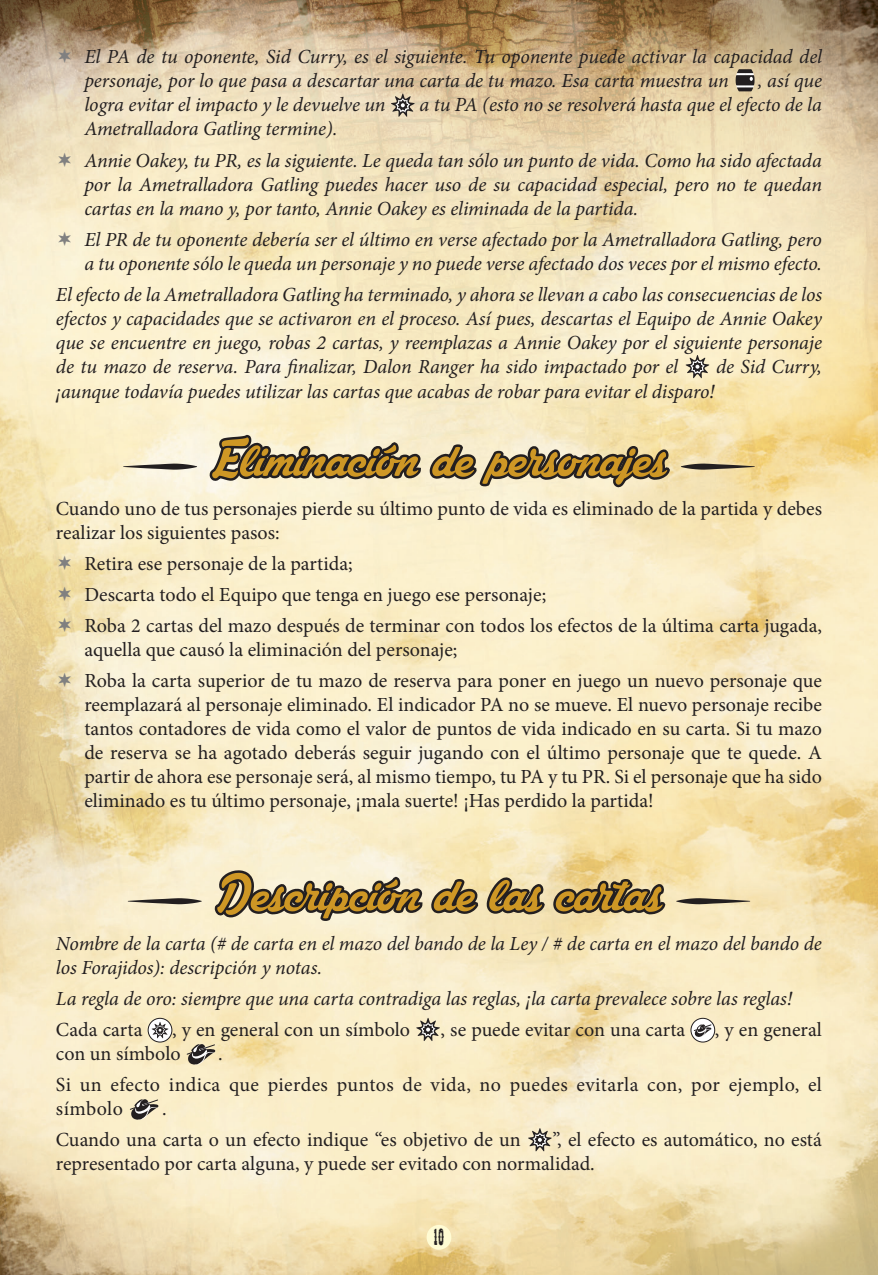
<style>
.page{position:relative;width:878px;height:1275px;background:#fff}
.page>*{position:absolute;margin:0;border:0;box-sizing:border-box;transform-origin:0 0}
.t1{font:57.5px "Mastoc Personal Use Only";color:#ce9725}
.t2{font:22.5px "Saloon After";color:#231f20}
.t3{font:italic 20px/24px "Minion Pro";letter-spacing:-.005em;color:#231f20}
.t4{font:20px/24px "Minion Pro";color:#231f20}
.t5{font:20px/31px "Minion Pro";letter-spacing:.02em;color:#231f20}
</style>
<div class="page">
<img style="left:0;top:0;width:877px;height:1274px">
<svg style="left:735px;top:69px;width:19px;height:22px"></svg>
<svg style="left:390px;top:93px;width:25px;height:24px"></svg>
<svg style="left:685px;top:354px;width:24px;height:24px"></svg>
<svg style="left:123px;top:463px;width:74px;height:6px"></svg>
<svg style="left:205px;top:415px;width:468px;height:108px;background:#cac0a6"></svg>
<svg style="left:680px;top:463px;width:74px;height:6px"></svg>
<svg style="left:128px;top:898px;width:73px;height:6px"></svg>
<svg style="left:212px;top:849px;width:457px;height:109px;background:#cabe9e"></svg>
<svg style="left:676px;top:898px;width:73px;height:6px"></svg>
<svg style="left:148px;top:1018px;width:24px;height:23px"></svg>
<svg style="left:151px;top:1021px;width:17px;height:17px"></svg>
<div style="left:148px;top:1017px;width:24px;height:25px;border:1px solid #231f20;border-radius:50%"></div>
<svg style="left:416px;top:1017px;width:24px;height:24px"></svg>
<svg style="left:690px;top:1018px;width:24px;height:23px"></svg>
<svg style="left:693px;top:1023px;width:20px;height:14px"></svg>
<div style="left:690px;top:1017px;width:25px;height:25px;border:1px solid #231f20;border-radius:50%"></div>
<svg style="left:186px;top:1042px;width:32px;height:22px"></svg>
<svg style="left:129px;top:1097px;width:32px;height:23px"></svg>
<svg style="left:527px;top:1127px;width:24px;height:24px"></svg>
<div style="left:426px;top:1224px;width:25px;height:25px;background:#fffbd3;border-radius:50%"></div>
<svg style="left:59px;top:49px;width:12px;height:14px"></svg>
<svg style="left:59px;top:152px;width:12px;height:14px"></svg>
<svg style="left:59px;top:231px;width:12px;height:15px"></svg>
<svg style="left:59px;top:555px;width:12px;height:15px"></svg>
<svg style="left:59px;top:586px;width:12px;height:15px"></svg>
<svg style="left:59px;top:617px;width:12px;height:15px"></svg>
<svg style="left:59px;top:672px;width:12px;height:15px"></svg>
<p class="t3" style="left:84px;top:45px;width:738px">El PA de tu oponente, Sid Curry, es el siguiente. Tu oponente puede activar la capacidad del personaje, por lo que pasa a descartar una carta de tu mazo. Esa carta muestra un</p>
<p class="t3" style="left:757px;top:69px;width:66px">, así que</p>
<p class="t3" style="left:84px;top:93px;width:302px">logra evitar el impacto y le devuelve un</p>
<p class="t3" style="left:419px;top:93px;width:404px">a tu PA (esto no se resolverá hasta que el efecto de la</p>
<p class="t3" style="left:84px;top:113px;width:738px;line-height:31px">Ametralladora Gatling termine).<br>Annie Oakey, tu PR, es la siguiente. Le queda tan sólo un punto de vida. Como ha sido afectada</p>
<p class="t3" style="left:84px;top:172px;width:739px">por la Ametralladora Gatling puedes hacer uso de su capacidad especial, pero no te quedan cartas en la mano y, por tanto, Annie Oakey es eliminada de la partida.</p>
<p class="t3" style="left:84px;top:227px;width:738px">El PR de tu oponente debería ser el último en verse afectado por la Ametralladora Gatling, pero a tu oponente sólo le queda un personaje y no puede verse afectado dos veces por el mismo efecto.</p>
<p class="t3" style="left:56px;top:282px;width:767px;text-align:justify">El efecto de la Ametralladora Gatling ha terminado, y ahora se llevan a cabo las consecuencias de los efectos y capacidades que se activaron en el proceso. Así pues, descartas el Equipo de Annie Oakey que se encuentre en juego, robas 2 cartas, y reemplazas a Annie Oakey por el siguiente personaje de tu mazo de reserva. Para finalizar, Dalon Ranger ha sido impactado por el</p>
<p class="t3" style="left:716px;top:354px;width:107px">de Sid Curry,</p>
<p class="t3" style="left:56px;top:379px;width:660px">¡aunque todavía puedes utilizar las cartas que acabas de robar para evitar el disparo!</p>
<h1 class="t1" style="left:212px;top:424px;width:456px">Eliminación de personajes</h1>
<p class="t4" style="left:56px;top:496px;width:767px">Cuando uno de tus personajes pierde su último punto de vida es eliminado de la partida y debes realizar los siguientes pasos:</p>
<p class="t4" style="left:84px;top:548px;width:739px;line-height:31px">Retira ese personaje de la partida;<br>Descarta todo el Equipo que tenga en juego ese personaje;<br>Roba 2 cartas del mazo después de terminar con todos los efectos de la última carta jugada,</p>
<p class="t4" style="left:84px;top:634px;width:739px;line-height:31px">aquella que causó la eliminación del personaje;<br>Roba la carta superior de tu mazo de reserva para poner en juego un nuevo personaje que</p>
<p class="t4" style="left:84px;top:693px;width:739px;text-align:justify">reemplazará al personaje eliminado. El indicador PA no se mueve. El nuevo personaje recibe tantos contadores de vida como el valor de puntos de vida indicado en su carta. Si tu mazo de reserva se ha agotado deberás seguir jugando con el último personaje que te quede. A partir de ahora ese personaje será, al mismo tiempo, tu PA y tu PR. Si el personaje que ha sido eliminado es tu último personaje, ¡mala suerte! ¡Has perdido la partida!</p>
<h1 class="t1" style="left:216px;top:859px;width:446px">Descripción de las cartas</h1>
<p class="t3" style="left:56px;top:930px;width:767px">Nombre de la carta (# de carta en el mazo del bando de la Ley / # de carta en el mazo del bando de los Forajidos): descripción y notas.</p>
<p class="t3" style="left:56px;top:986px;width:737px">La regla de oro: siempre que una carta contradiga las reglas, ¡la carta prevalece sobre las reglas!</p>
<p class="t4" style="left:56px;top:1017px;width:88px">Cada carta</p>
<p class="t4" style="left:172px;top:1017px;width:239px">, y en general con un símbolo</p>
<p class="t4" style="left:440px;top:1017px;width:246px">, se puede evitar con una carta</p>
<p class="t4" style="left:714px;top:1017px;width:108px">, y en general</p>
<p class="t4" style="left:56px;top:1041px;width:126px">con un símbolo</p>
<p class="t5" style="left:56px;top:1037px;width:767px;text-indent:162px">.<br>Si un efecto indica que pierdes puntos de vida, no puedes evitarla con, por ejemplo, el</p>
<p class="t5" style="left:56px;top:1092px;width:68px">símbolo</p>
<p class="t4" style="left:56px;top:1092px;width:466px;line-height:31px;text-indent:106px">.<br>Cuando una carta o un efecto indique “es objetivo de un</p>
<p class="t4" style="left:56px;top:1127px;width:767px;text-indent:496px">”, el efecto es automático, no está representado por carta alguna, y puede ser evitado con normalidad.</p>
<p class="t2" style="left:433px;top:1223px;width:13px">10</p>
</div>
